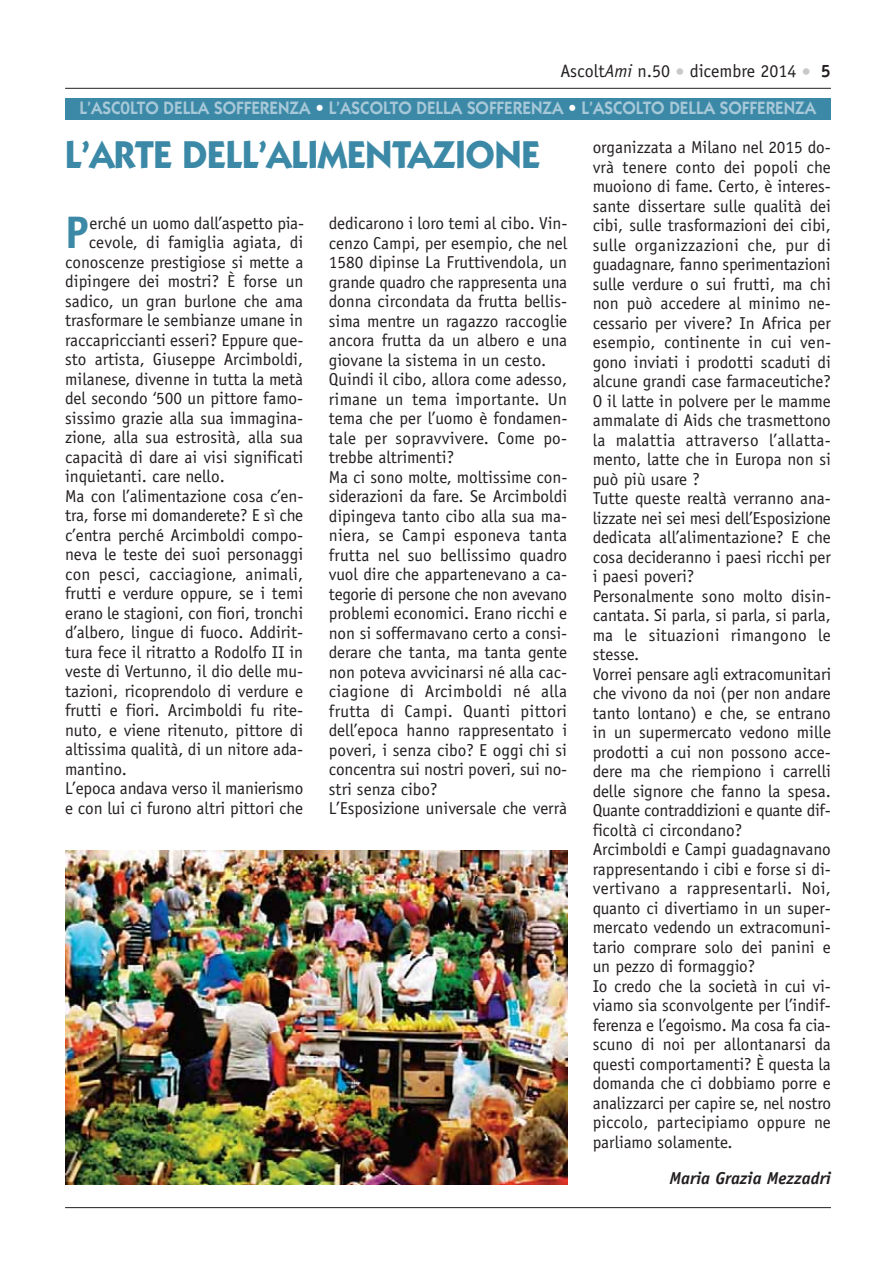
<style>
.page{position:relative;width:895px;height:1264px;background:#fff}
.page>*{position:absolute;margin:0;border:0;box-sizing:border-box;transform-origin:0 0}
.t1{font:700 45.75px "Officina Sans";color:#3b89a6}
.t2{font:700 39px "Itc Kabel";color:#3b89a6;scale:.95 1}
.t3{font:600 18px "Itc Kabel";color:#a7c8d9;scale:.95 1}
.t4{font:18px "Officina Sans";color:#231f20}
.t5{font:17.25px/19.5px "Officina Sans";color:#231f20}
.t6{font:italic 700 17.25px "Officina Sans";color:#231f20}
.s1{font-style:italic}
.s2{color:#c6c8ca}
.s3{font-weight:700}
.s4{color:#fff}
</style>
<div class="page">
<hr style="left:65px;top:88px;width:765px;height:1px;background:#231f20">
<hr style="left:65px;top:1207px;width:765px;height:1px;background:#231f20">
<div style="left:65px;top:98px;width:765px;height:21px;background:#3b89a6"></div>
<img style="left:65px;top:850px;width:502px;height:334px">
<p class="t4" style="left:560px;top:64px;width:272px">Ascolt<span class="s1">Ami</span> n.50 <span class="s2">•</span> dicembre 2014 <span class="s2">•</span> <span class="s3">5</span></p>
<p class="t3" style="left:80px;top:102px;width:776px">L’ASC0LTO DELLA SOFFERENZA <span class="s4">•</span> L’ASCOLTO DELLA SOFFERENZA <span class="s4">•</span> L’ASCOLTO DELLA SOFFERENZA</p>
<p class="t5" style="left:592px;top:139px;width:240px">organizzata a Milano nel 2015 do&shy;vrà tenere conto dei popoli che muoiono di fame. Certo, è interes&shy;sante dissertare sulle qualità dei cibi, sulle trasformazioni dei cibi, sulle organizzazioni che, pur di guadagnare, fanno sperimentazioni sulle verdure o sui frutti, ma chi non può accedere al minimo ne&shy;cessario per vivere? In Africa per esempio, continente in cui ven&shy;gono inviati i prodotti scaduti di alcune grandi case farmaceutiche?<br>O il latte in polvere per le mamme ammalate di Aids che trasmettono la malattia attraverso l’allatta&shy;mento, latte che in Europa non si può più usare ?<br>Tutte queste realtà verranno ana&shy;lizzate nei sei mesi dell’Esposizione dedicata all’alimentazione? E che cosa decideranno i paesi ricchi per i paesi poveri?<br>Personalmente sono molto disin&shy;cantata. Si parla, si parla, si parla, ma le situazioni rimangono le stesse.<br>Vorrei pensare agli extracomunitari che vivono da noi (per non andare tanto lontano) e che, se entrano in un supermercato vedono mille prodotti a cui non possono acce&shy;dere ma che riempiono i carrelli delle signore che fanno la spesa.<br>Quante contraddizioni e quante dif&shy;ficoltà ci circondano?<br>Arcimboldi e Campi guadagnavano rappresentando i cibi e forse si di&shy;vertivano a rappresentarli. Noi, quanto ci divertiamo in un super&shy;mercato vedendo un extracomuni&shy;tario comprare solo dei panini e un pezzo di formaggio?<br>Io credo che la società in cui vi&shy;viamo sia sconvolgente per l’indif&shy;ferenza e l’egoismo. Ma cosa fa cia&shy;scuno di noi per allontanarsi da questi comportamenti? È questa la domanda che ci dobbiamo porre e analizzarci per capire se, nel nostro piccolo, partecipiamo oppure ne parliamo solamente.</p>
<p class="t6" style="left:669px;top:1171px;width:163px">Maria Grazia Mezzadri</p>
<h2 class="t2" style="left:65px;top:141px;width:501px">L’ARTE DELL’ALIMENTAZIONE</h2>
<h1 class="t1" style="left:65px;top:215px;width:25px">P</h1>
<p class="t5" style="left:90px;top:215px;width:216px">erché un uomo dall’aspetto pia-</p>
<p class="t5" style="left:329px;top:215px;width:240px">dedicarono i loro temi al cibo. Vin&shy;cenzo Campi, per esempio, che nel<br>1580 dipinse La Fruttivendola, un grande quadro che rappresenta una donna circondata da frutta bellis&shy;sima mentre un ragazzo raccoglie ancora frutta da un albero e una giovane la sistema in un cesto.<br>Quindi il cibo, allora come adesso, rimane un tema importante. Un tema che per l’uomo è fondamen&shy;tale per sopravvivere. Come po&shy;trebbe altrimenti?<br>Ma ci sono molte, moltissime con&shy;siderazioni da fare. Se Arcimboldi dipingeva tanto cibo alla sua ma&shy;niera, se Campi esponeva tanta frutta nel suo bellissimo quadro vuol dire che appartenevano a ca&shy;tegorie di persone che non avevano problemi economici. Erano ricchi e non si soffermavano certo a consi&shy;derare che tanta, ma tanta gente non poteva avvicinarsi né alla cac&shy;ciagione di Arcimboldi né alla frutta di Campi. Quanti pittori dell’epoca hanno rappresentato i poveri, i senza cibo? E oggi chi si concentra sui nostri poveri, sui no&shy;stri senza cibo?<br>L’Esposizione universale che verrà</p>
<p class="t5" style="left:89px;top:234px;width:216px">cevole, di famiglia agiata, di</p>
<p class="t5" style="left:65px;top:254px;width:239px">conoscenze prestigiose si mette a</p>
<p class="t5" style="left:65px;top:273px;width:239px">dipingere dei mostri? È forse un</p>
<p class="t5" style="left:65px;top:293px;width:239px">sadico, un gran burlone che ama</p>
<p class="t5" style="left:65px;top:312px;width:239px">trasformare le sembianze umane in</p>
<p class="t5" style="left:65px;top:332px;width:240px">raccapriccianti esseri? Eppure que-</p>
<p class="t5" style="left:65px;top:351px;width:239px">sto artista, Giuseppe Arcimboldi,</p>
<p class="t5" style="left:65px;top:371px;width:239px">milanese, divenne in tutta la metà</p>
<p class="t5" style="left:65px;top:390px;width:239px">del secondo ‘500 un pittore famo-</p>
<p class="t5" style="left:65px;top:410px;width:239px">sissimo grazie alla sua immagina-</p>
<p class="t5" style="left:65px;top:429px;width:239px">zione, alla sua estrosità, alla sua</p>
<p class="t5" style="left:65px;top:449px;width:239px">capacità di dare ai visi significati</p>
<p class="t5" style="left:65px;top:468px;width:161px">inquietanti. care nello.</p>
<p class="t5" style="left:65px;top:488px;width:240px">Ma con l’alimentazione cosa c’en-</p>
<p class="t5" style="left:65px;top:507px;width:239px">tra, forse mi domanderete? E sì che</p>
<p class="t5" style="left:65px;top:527px;width:239px">c’entra perché Arcimboldi compo-</p>
<p class="t5" style="left:65px;top:546px;width:239px">neva le teste dei suoi personaggi</p>
<p class="t5" style="left:65px;top:566px;width:240px">con pesci, cacciagione, animali,</p>
<p class="t5" style="left:65px;top:585px;width:239px">frutti e verdure oppure, se i temi</p>
<p class="t5" style="left:65px;top:605px;width:239px">erano le stagioni, con fiori, tronchi</p>
<p class="t5" style="left:65px;top:624px;width:239px">d’albero, lingue di fuoco. Addirit-</p>
<p class="t5" style="left:65px;top:644px;width:239px">tura fece il ritratto a Rodolfo II in</p>
<p class="t5" style="left:65px;top:663px;width:239px">veste di Vertunno, il dio delle mu-</p>
<p class="t5" style="left:65px;top:683px;width:239px">tazioni, ricoprendolo di verdure e</p>
<p class="t5" style="left:65px;top:702px;width:239px">frutti e fiori. Arcimboldi fu rite-</p>
<p class="t5" style="left:65px;top:722px;width:239px">nuto, e viene ritenuto, pittore di</p>
<p class="t5" style="left:65px;top:741px;width:240px">altissima qualità, di un nitore ada-</p>
<p class="t5" style="left:65px;top:761px;width:63px">mantino.</p>
<p class="t5" style="left:65px;top:780px;width:240px">L’epoca andava verso il manierismo</p>
<p class="t5" style="left:65px;top:800px;width:239px">e con lui ci furono altri pittori che</p>
</div>
